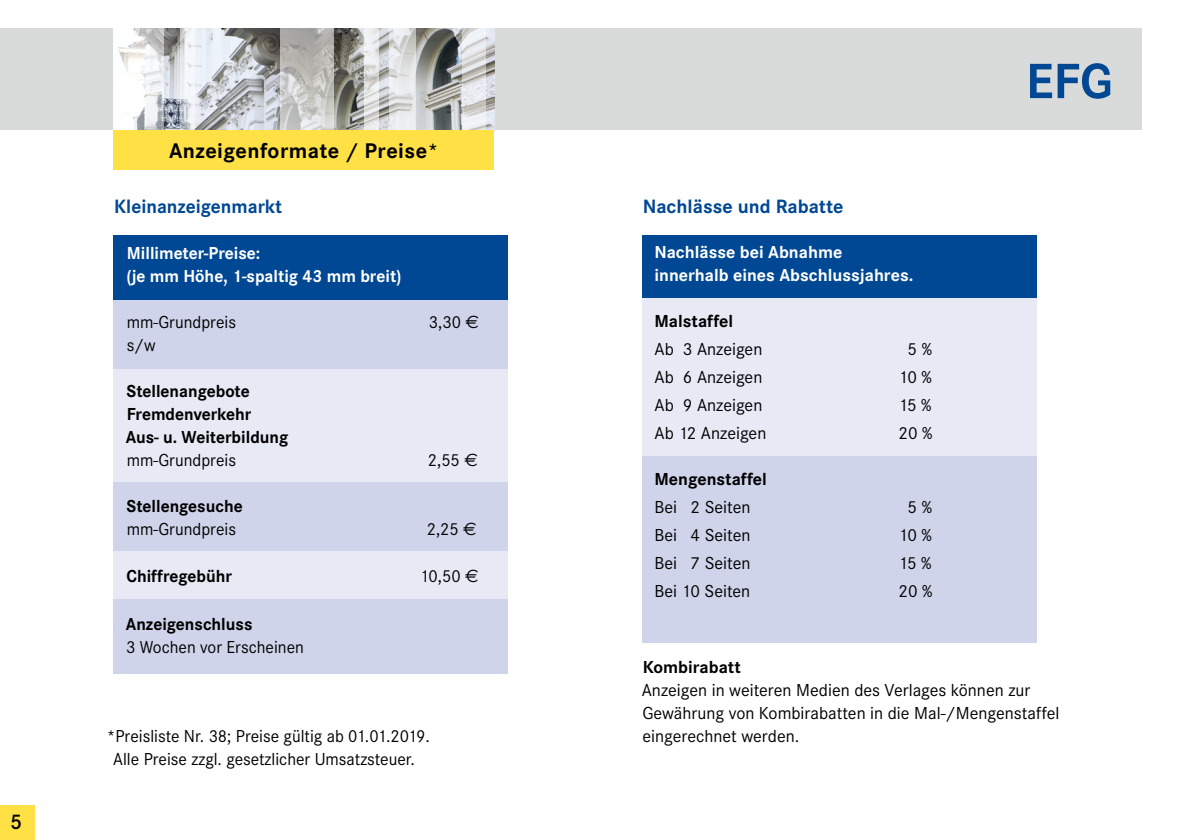
<style>
.page{position:relative;width:1191px;height:840px;background:#fff}
.page>*{position:absolute;margin:0;border:0;box-sizing:border-box;transform-origin:0 0}
.t1{font:700 51.4px "Corporate S";color:#004893}
.t2{font:700 22px "Corporate S";letter-spacing:.02em;color:#000}
.t3{font:600 22px "Corporate S";color:#000}
.t4{font:700 20px "Corporate S";color:#004893}
.t5{font:18px/23px "Corporate S";color:#000;text-align:center}
.t6{font:700 18px/23px "Corporate S";color:#000}
.t7{font:700 18px/23px "Corporate S";color:#fff}
.s1{font-family:"Euro Sans Std"}
</style>
<div class="page">
<div style="left:0;top:804px;width:34px;height:35px;background:#ffe145"></div>
<div style="left:0;top:28px;width:1141px;height:102px;background:#d9dada"></div>
<img style="left:113px;top:28px;width:381px;height:102px">
<svg style="left:180px;top:28px;width:15px;height:102px;fill:#f0f3f6"></svg>
<svg style="left:124px;top:28px;width:40px;height:102px;background:#e7e8e8"></svg>
<svg style="left:280px;top:28px;width:54px;height:102px"></svg>
<svg style="left:462px;top:28px;width:23px;height:102px"></svg>
<svg style="left:364px;top:28px;width:14px;height:102px"></svg>
<svg style="left:389px;top:28px;width:27px;height:102px;fill:#e6e8e9"></svg>
<div style="left:113px;top:130px;width:381px;height:40px;background:#ffe145"></div>
<div style="left:113px;top:299px;width:395px;height:70px;background:#cfd4ea"></div>
<div style="left:113px;top:234px;width:395px;height:65px;background:#004893"></div>
<div style="left:113px;top:466px;width:395px;height:86px;background:#cfd4ea"></div>
<div style="left:113px;top:598px;width:395px;height:75px;background:#cfd4ea"></div>
<div style="left:113px;top:550px;width:395px;height:48px;background:#e7e9f5"></div>
<div style="left:113px;top:369px;width:395px;height:112px;background:#e7e9f5"></div>
<div style="left:642px;top:234px;width:394px;height:65px;background:#004893"></div>
<div style="left:642px;top:442px;width:394px;height:200px;background:#cfd4ea"></div>
<div style="left:642px;top:298px;width:394px;height:157px;background:#e7e9f5"></div>
<p class="t3" style="left:10px;top:808px;width:14px">5</p>
<p class="t2" style="left:169px;top:138px;width:271px">Anzeigenformate / Preise*</p>
<p class="t4" style="left:114px;top:195px;width:169px">Kleinanzeigenmarkt</p>
<p class="t4" style="left:643px;top:195px;width:202px">Nachlässe und Rabatte</p>
<p class="t7" style="left:126px;top:242px;width:277px">Millimeter-Preise:<br>(je mm Höhe, 1-spaltig 43 mm breit)</p>
<p class="t5" style="left:127px;top:311px;width:111px">mm-Grundpreis</p>
<p class="t5" style="left:429px;top:311px;width:51px">3,30 <span class="s1">€</span></p>
<p class="t5" style="left:127px;top:334px;width:31px">s/w</p>
<p class="t6" style="left:126px;top:380px;width:164px">Stellenangebote<br>Fremdenverkehr<br>Aus- u. Weiterbildung</p>
<p class="t5" style="left:127px;top:449px;width:111px">mm-Grundpreis</p>
<p class="t5" style="left:428px;top:449px;width:51px">2,55 <span class="s1">€</span></p>
<p class="t6" style="left:127px;top:495px;width:118px">Stellengesuche</p>
<p class="t5" style="left:127px;top:518px;width:111px">mm-Grundpreis</p>
<p class="t5" style="left:427px;top:518px;width:51px">2,25 <span class="s1">€</span></p>
<p class="t6" style="left:126px;top:564px;width:107px">Chiffregebühr</p>
<p class="t5" style="left:420px;top:564px;width:60px">10,50 <span class="s1">€</span></p>
<p class="t6" style="left:126px;top:613px;width:128px">Anzeigenschluss</p>
<p class="t5" style="left:126px;top:635px;width:179px">3 Wochen vor Erscheinen</p>
<p class="t7" style="left:654px;top:240px;width:260px">Nachlässe bei Abnahme innerhalb eines Abschlussjahres.</p>
<p class="t6" style="left:654px;top:309px;width:80px">Malstaffel</p>
<p class="t5" style="left:654px;top:337px;width:109px">Ab 3 Anzeigen</p>
<p class="t5" style="left:907px;top:337px;width:26px">5%</p>
<p class="t5" style="left:654px;top:365px;width:109px">Ab 6 Anzeigen</p>
<p class="t5" style="left:898px;top:365px;width:35px">10 %</p>
<p class="t5" style="left:654px;top:393px;width:109px">Ab 9 Anzeigen</p>
<p class="t5" style="left:898px;top:393px;width:35px">15 %</p>
<p class="t5" style="left:654px;top:421px;width:113px">Ab 12 Anzeigen</p>
<p class="t5" style="left:898px;top:421px;width:36px">20 %</p>
<p class="t6" style="left:654px;top:467px;width:114px">Mengenstaffel</p>
<p class="t5" style="left:654px;top:495px;width:97px">Bei 2 Seiten</p>
<p class="t5" style="left:907px;top:495px;width:26px">5%</p>
<p class="t5" style="left:654px;top:523px;width:97px">Bei 4 Seiten</p>
<p class="t5" style="left:898px;top:523px;width:35px">10 %</p>
<p class="t5" style="left:654px;top:551px;width:97px">Bei 7 Seiten</p>
<p class="t5" style="left:898px;top:551px;width:35px">15 %</p>
<p class="t5" style="left:654px;top:579px;width:97px">Bei 10 Seiten</p>
<p class="t5" style="left:898px;top:579px;width:36px">20 %</p>
<h1 class="t1" style="left:1026px;top:51px;width:89px">EFG</h1>
<p class="t5" style="left:107px;top:724px;width:324px">*Preisliste Nr. 38; Preise gültig ab 01.01.2019.<br>Alle Preise zzgl. gesetzlicher Umsatzsteuer.</p>
<p class="t6" style="left:643px;top:655px;width:99px">Kombirabatt</p>
<p class="t5" style="left:642px;top:678px;width:419px;text-align:left">Anzeigen in weiteren Medien des Verlages können zur<br>Gewährung von Kombirabatten in die Mal-/Mengenstaffel eingerechnet werden.</p>
</div>
